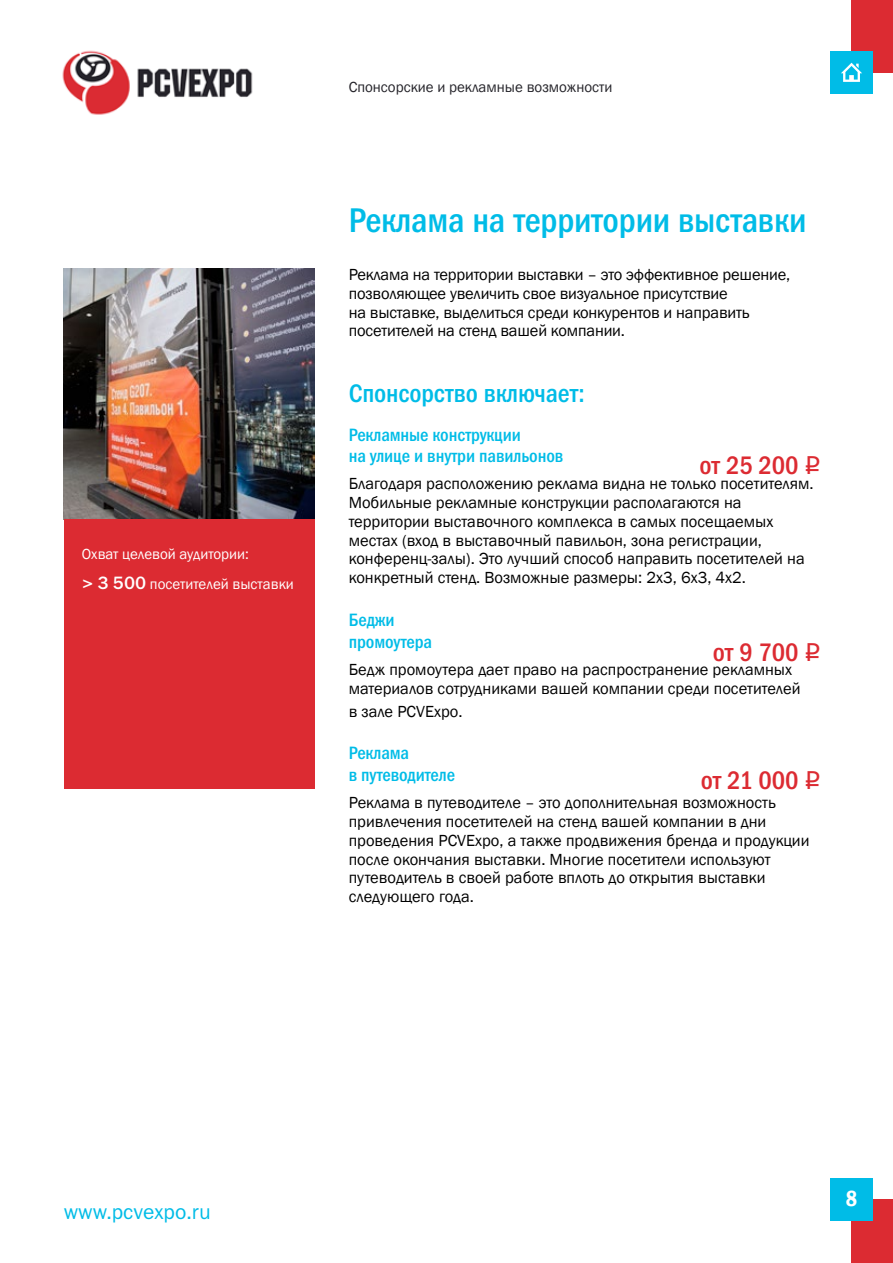
<style>
.page{position:relative;width:893px;height:1263px;background:#fff}
.page>*{position:absolute;margin:0;border:0;box-sizing:border-box;transform-origin:0 0}
.t1{font:34.5px "Franklin Gothic Medi Cond C";letter-spacing:-.005em;color:#00bce7}
.t2{font:25.5px "Franklin Gothic Medi Cond C";letter-spacing:-.005em;color:#dc2b32}
.t3{font:25.5px "Franklin Gothic Medi Cond C";letter-spacing:-.005em;color:#00bce7}
.t4{font:600 condensed 22.5px "Franklin Gothic";color:#fff}
.t5{font:21px "Franklin Gothic Book C";color:#00bce7}
.t6{font:18px/21.6px "Franklin Gothic Medi Cond C";letter-spacing:-.005em;color:#00bce7}
.t7{font:16.5px/18.8px "Franklin Gothic";color:#000}
.t8{font:15px/30.8px "Franklin Gothic";color:#fff}
.t9{font:15px "Franklin Gothic";color:#25242a}
.s1{font-family:"Franklin Gothic Medium C";font-size:18px}
.s2{font-family:"ALS Rubl"}
</style>
<div class="page">
<img style="left:62px;top:50px;width:191px;height:65px">
<div style="left:851px;top:0;width:42px;height:72px;background:#dc2b32"></div>
<div style="left:830px;top:51px;width:43px;height:43px;background:#00bce7"></div>
<div style="left:851px;top:1199px;width:42px;height:64px;background:#dc2b32"></div>
<div style="left:830px;top:1178px;width:43px;height:42px;background:#00bce7"></div>
<svg style="left:841px;top:63px;width:21px;height:19px"></svg>
<img style="left:64px;top:269px;width:251px;height:250px">
<div style="left:64px;top:519px;width:251px;height:269px;background:#dc2b32"></div>
<p class="t8" style="left:82px;top:539px;width:213px">Охват целевой аудитории:<br><span class="s1">&gt; 3 500</span> посетителей выставки</p>
<p class="t9" style="left:349px;top:78px;width:265px">Спонсорские и рекламные возможности</p>
<h1 class="t1" style="left:349px;top:201px;width:459px">Реклама на территории выставки</h1>
<p class="t7" style="left:349px;top:266px;width:443px">Реклама на территории выставки – это эффективное решение, позволяющее увеличить свое визуальное присутствие<br>на выставке, выделиться среди конкурентов и направить посетителей на стенд вашей компании.</p>
<h2 class="t3" style="left:349px;top:379px;width:238px">Спонсорство включает:</h2>
<p class="t6" style="left:349px;top:423px;width:216px">Рекламные конструкции<br>на улице и внутри павильонов</p>
<p class="t7" style="left:349px;top:475px;width:466px">Благодаря расположению реклама видна не только посетителям.<br>Мобильные рекламные конструкции располагаются на территории выставочного комплекса в самых посещаемых местах (вход в выставочный павильон, зона регистрации, конференц-залы). Это лучший способ направить посетителей на конкретный стенд. Возможные размеры: 2x3, 6x3, 4x2.</p>
<p class="t6" style="left:349px;top:609px;width:85px">Беджи промоутера</p>
<p class="t7" style="left:349px;top:660px;width:453px">Бедж промоутера дает право на распространение рекламных материалов сотрудниками вашей компании среди посетителей</p>
<p class="t7" style="left:349px;top:702px;width:115px">в зале PCVExpo.</p>
<p class="t6" style="left:349px;top:742px;width:108px">Реклама<br>в путеводителе</p>
<p class="t7" style="left:349px;top:794px;width:462px">Реклама в путеводителе – это дополнительная возможность привлечения посетителей на стенд вашей компании в дни проведения PCVExpo, а также продвижения бренда и продукции после окончания выставки. Многие посетители используют путеводитель в своей работе вплоть до открытия выставки следующего года.</p>
<h2 class="t2" style="left:700px;top:451px;width:123px">от 25 200 <span class="s2">q</span></h2>
<h2 class="t2" style="left:713px;top:638px;width:109px">от 9 700 <span class="s2">q</span></h2>
<h2 class="t2" style="left:701px;top:766px;width:121px">от 21 000 <span class="s2">q</span></h2>
<p class="t5" style="left:64px;top:1200px;width:148px">www.pcvexpo.ru</p>
<h3 class="t4" style="left:846px;top:1184px;width:13px">8</h3>
</div>
